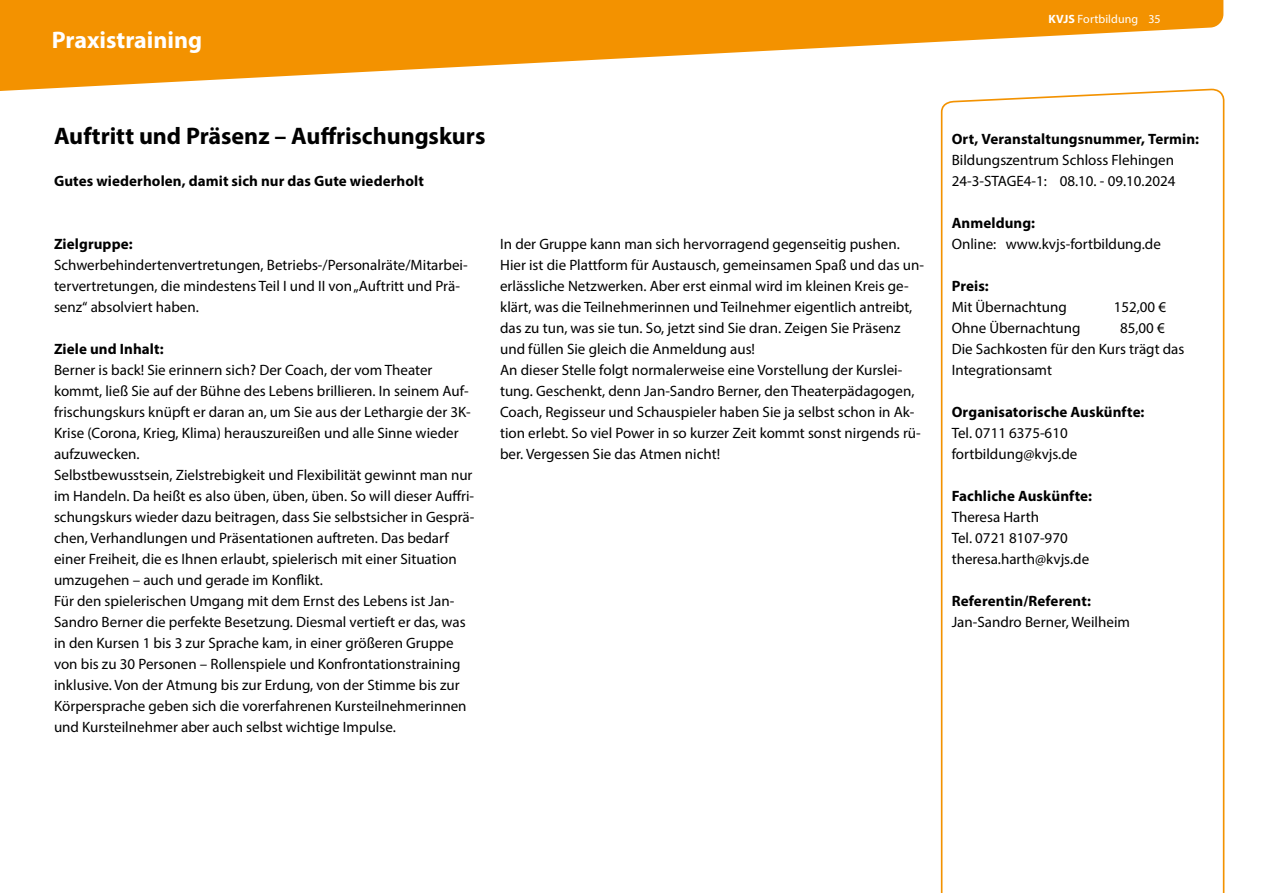
<style>
.page{position:relative;width:1263px;height:893px;background:#fff}
.page>*{position:absolute;margin:0;border:0;box-sizing:border-box;transform-origin:0 0}
.SemTitel{font:700 24px "Myriad Pro";letter-spacing:-.005em;color:#000}
.t1{font:700 24px "Myriad Pro";color:#fff}
.SemStandard{font:15px/21px "Myriad Pro";color:#000}
.SemÜberschrift{font:700 15px "Myriad Pro";letter-spacing:.005em;color:#000}
.SemUntertitel{font:700 15px "Myriad Pro";letter-spacing:.005em;color:#000}
.SemÜberschrift_Ort{font:700 15px "Myriad Pro";letter-spacing:.005em;color:#000}
.t2{font:12px "Myriad Pro";letter-spacing:.005em;color:#fff}
.s1{font-weight:700}
</style>
<div class="page">
<svg style="left:940px;top:92px;width:285px;height:801px"></svg>
<svg style="left:0;top:0;width:1223px;height:92px;fill:#f39200"></svg>
<h1 class="t1" style="left:52px;top:24px;width:152px">Praxistraining</h1>
<p class="t2" style="left:1048px;top:12px;width:114px"><span class="s1">KVJS</span> Fortbildung 35</p>
<h1 class="SemTitel" style="left:54px;top:121px;width:433px">Auftritt und Präsenz – Auffrischungskurs</h1>
<p class="SemUntertitel" style="left:54px;top:171px;width:371px">Gutes wiederholen, damit sich nur das Gute wiederholt</p>
<h2 class="SemÜberschrift" style="left:54px;top:234px;width:80px">Zielgruppe:</h2>
<p class="SemStandard" style="left:54px;top:255px;width:415px">Schwerbehindertenvertretungen, Betriebs-/Personalräte/Mitarbei&shy;tervertretungen, die mindestens Teil I und II von „Auftritt und Prä&shy;senz“ absolviert haben.</p>
<h2 class="SemÜberschrift" style="left:54px;top:339px;width:111px">Ziele und Inhalt:</h2>
<p class="SemStandard" style="left:54px;top:360px;width:418px">Berner is back! Sie erinnern sich? Der Coach, der vom Theater kommt, ließ Sie auf der Bühne des Lebens brillieren. In seinem Auf&shy;frischungskurs knüpft er daran an, um Sie aus der Lethargie der 3K-Krise (Corona, Krieg, Klima) herauszureißen und alle Sinne wieder aufzuwecken.</p>
<p class="SemStandard" style="left:54px;top:465px;width:422px">Selbstbewusstsein, Zielstrebigkeit und Flexibilität gewinnt man nur im Handeln. Da heißt es also üben, üben, üben. So will dieser Auffri&shy;schungskurs wieder dazu beitragen, dass Sie selbstsicher in Gesprä&shy;chen, Verhandlungen und Präsentationen auftreten. Das bedarf einer Freiheit, die es Ihnen erlaubt, spielerisch mit einer Situation umzugehen – auch und gerade im Konflikt.</p>
<p class="SemStandard" style="left:54px;top:591px;width:414px">Für den spielerischen Umgang mit dem Ernst des Lebens ist Jan-Sandro Berner die perfekte Besetzung. Diesmal vertieft er das, was in den Kursen 1 bis 3 zur Sprache kam, in einer größeren Gruppe von bis zu 30 Personen – Rollenspiele und Konfrontationstraining inklusive. Von der Atmung bis zur Erdung, von der Stimme bis zur Körpersprache geben sich die vorerfahrenen Kursteilnehmerinnen und Kursteilnehmer aber auch selbst wichtige Impulse.</p>
<p class="SemStandard" style="left:500px;top:234px;width:425px">In der Gruppe kann man sich hervorragend gegenseitig pushen.<br>Hier ist die Plattform für Austausch, gemeinsamen Spaß und das un&shy;erlässliche Netzwerken. Aber erst einmal wird im kleinen Kreis ge&shy;klärt, was die Teilnehmerinnen und Teilnehmer eigentlich antreibt, das zu tun, was sie tun. So, jetzt sind Sie dran. Zeigen Sie Präsenz und füllen Sie gleich die Anmeldung aus!</p>
<p class="SemStandard" style="left:500px;top:360px;width:422px">An dieser Stelle folgt normalerweise eine Vorstellung der Kurslei&shy;tung. Geschenkt, denn Jan-Sandro Berner, den Theaterpädagogen, Coach, Regisseur und Schauspieler haben Sie ja selbst schon in Ak&shy;tion erlebt. So viel Power in so kurzer Zeit kommt sonst nirgends rü&shy;ber. Vergessen Sie das Atmen nicht!</p>
<h2 class="SemÜberschrift_Ort" style="left:952px;top:129px;width:249px">Ort, Veranstaltungsnummer, Termin:</h2>
<p class="SemStandard" style="left:952px;top:150px;width:224px">Bildungszentrum Schloss Flehingen</p>
<p class="SemStandard" style="left:952px;top:171px;width:225px">24-3-STAGE4-1: 08.10. - 09.10.2024</p>
<h2 class="SemÜberschrift" style="left:952px;top:213px;width:85px">Anmeldung:</h2>
<p class="SemStandard" style="left:952px;top:234px;width:211px">Online: www.kvjs-fortbildung.de</p>
<h2 class="SemÜberschrift" style="left:952px;top:276px;width:39px">Preis:</h2>
<p class="SemStandard" style="left:952px;top:297px;width:117px">Mit Übernachtung</p>
<p class="SemStandard" style="left:1114px;top:297px;width:54px">152,00 €</p>
<p class="SemStandard" style="left:952px;top:318px;width:130px">Ohne Übernachtung</p>
<p class="SemStandard" style="left:1120px;top:318px;width:46px">85,00 €</p>
<p class="SemStandard" style="left:952px;top:339px;width:234px">Die Sachkosten für den Kurs trägt das<br>Integrationsamt</p>
<h2 class="SemÜberschrift" style="left:952px;top:402px;width:194px">Organisatorische Auskünfte:</h2>
<p class="SemStandard" style="left:952px;top:423px;width:118px">Tel. 0711 6375-610</p>
<p class="SemStandard" style="left:952px;top:444px;width:127px">fortbildung@kvjs.de</p>
<h2 class="SemÜberschrift" style="left:952px;top:486px;width:142px">Fachliche Auskünfte:</h2>
<p class="SemStandard" style="left:952px;top:507px;width:89px">Theresa Harth</p>
<p class="SemStandard" style="left:952px;top:528px;width:118px">Tel. 0721 8107-970</p>
<p class="SemStandard" style="left:952px;top:549px;width:139px">theresa.harth@kvjs.de</p>
<h2 class="SemÜberschrift" style="left:952px;top:591px;width:141px">Referentin/Referent:</h2>
<p class="SemStandard" style="left:952px;top:612px;width:180px">Jan-Sandro Berner, Weilheim</p>
</div>
